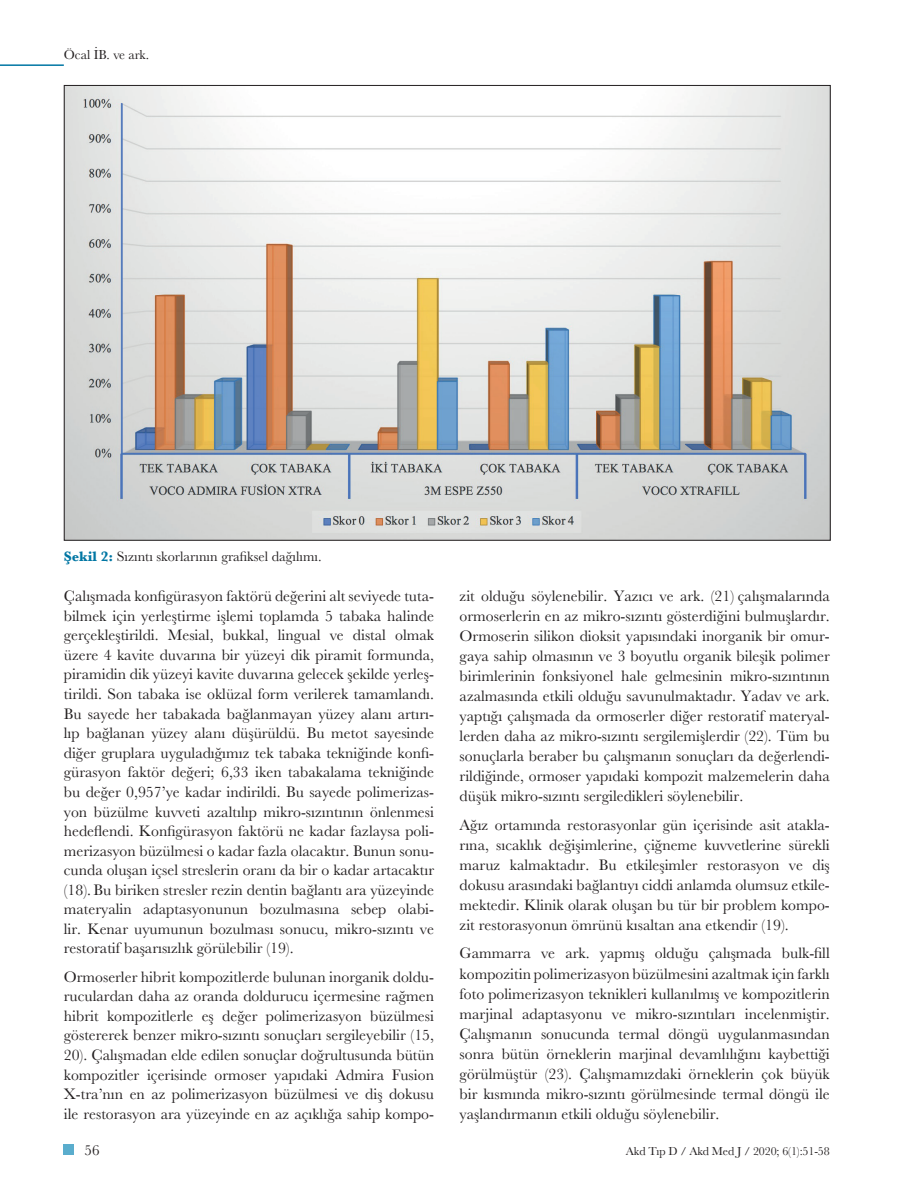
<style>
.page{position:relative;width:915px;height:1191px;background:#fff}
.page>*{position:absolute;margin:0;border:0;box-sizing:border-box;transform-origin:0 0}
.t1{font:15.75px/19.6px "Baskerville";color:#231f20;text-align:justify}
.t2{font:15px "Baskerville";color:#231f20}
.t3{font:14.25px "Baskerville";color:#231f20}
.t4{font:13.5px "Baskerville";color:#231f20}
.t5{font:12px "Baskerville";letter-spacing:-.01em;color:#231f20}
.s1{font-weight:700;color:#0076a3}
</style>
<div class="page">
<div style="left:64px;top:1144px;width:10px;height:10px;background:#5aadcd"></div>
<hr style="left:0;top:64px;width:64px;height:2px;background:#0076a3">
<img style="left:66px;top:87px;width:762px;height:451px">
<p class="t4" style="left:64px;top:46px;width:87px">Öcal İB. ve ark.</p>
<p class="t3" style="left:64px;top:547px;width:259px"><span class="s1">Şekil 2:</span> Sızıntı skorlarının grafiksel dağılımı.</p>
<p class="t1" style="left:64px;top:586px;width:371px">Çalışmada konfigürasyon faktörü değerini alt seviyede tuta&shy;bilmek için yerleştirme işlemi toplamda 5 tabaka halinde gerçekleştirildi. Mesial, bukkal, lingual ve distal olmak üzere 4 kavite duvarına bir yüzeyi dik piramit formunda, piramidin dik yüzeyi kavite duvarına gelecek şekilde yerleş&shy;tirildi. Son tabaka ise oklüzal form verilerek tamamlandı.<br>Bu sayede her tabakada bağlanmayan yüzey alanı artırı&shy;lıp bağlanan yüzey alanı düşürüldü. Bu metot sayesinde diğer gruplara uyguladığımız tek tabaka tekniğinde konfi&shy;gürasyon faktör değeri; 6,33 iken tabakalama tekniğinde bu değer 0,957’ye kadar indirildi. Bu sayede polimerizas&shy;yon büzülme kuvveti azaltılıp mikro-sızıntının önlenmesi hedeflendi. Konfigürasyon faktörü ne kadar fazlaysa poli&shy;merizasyon büzülmesi o kadar fazla olacaktır. Bunun sonu&shy;cunda oluşan içsel streslerin oranı da bir o kadar artacaktır (18).Bu biriken stresler rezin dentin bağlantı ara yüzeyinde materyalin adaptasyonunun bozulmasına sebep olabi&shy;lir. Kenar uyumunun bozulması sonucu, mikro-sızıntı ve restoratif başarısızlık görülebilir (19).</p>
<p class="t1" style="left:64px;top:967px;width:371px">Ormoserler hibrit kompozitlerde bulunan inorganik doldu&shy;ruculardan daha az oranda doldurucu içermesine rağmen hibrit kompozitlerle eş değer polimerizasyon büzülmesi göstererek benzer mikro-sızıntı sonuçları sergileyebilir (15, 20). Çalışmadan elde edilen sonuçlar doğrultusunda bütün kompozitler içerisinde ormoser yapıdaki Admira Fusion X-tra’nın en az polimerizasyon büzülmesi ve diş dokusu ile restorasyon ara yüzeyinde en az açıklığa sahip kompo-</p>
<p class="t2" style="left:84px;top:1140px;width:17px">56</p>
<p class="t1" style="left:459px;top:586px;width:371px;line-height:20.1px">zit olduğu söylenebilir. Yazıcı ve ark. (21) çalışmalarında ormoserlerin en az mikro-sızıntı gösterdiğini bulmuşlardır.<br>Ormoserin silikon dioksit yapısındaki inorganik bir omur&shy;gaya sahip olmasının ve 3 boyutlu organik bileşik polimer birimlerinin fonksiyonel hale gelmesinin mikro-sızıntının azalmasında etkili olduğu savunulmaktadır. Yadav ve ark. yaptığı çalışmada da ormoserler diğer restoratif materyal&shy;lerden daha az mikro-sızıntı sergilemişlerdir (22). Tüm bu sonuçlarla beraber bu çalışmanın sonuçları da değerlendi&shy;rildiğinde, ormoser yapıdaki kompozit malzemelerin daha düşük mikro-sızıntı sergiledikleri söylenebilir.</p>
<p class="t1" style="left:459px;top:815px;width:371px;line-height:20.1px">Ağız ortamında restorasyonlar gün içerisinde asit atakla&shy;rına, sıcaklık değişimlerine, çiğneme kuvvetlerine sürekli maruz kalmaktadır. Bu etkileşimler restorasyon ve diş dokusu arasındaki bağlantıyı ciddi anlamda olumsuz etkile&shy;mektedir. Klinik olarak oluşan bu tür bir problem kompo&shy;zit restorasyonun ömrünü kısaltan ana etkendir (19).</p>
<p class="t1" style="left:459px;top:943px;width:371px;line-height:20.1px">Gammarra ve ark. yapmış olduğu çalışmada bulk-fill kompozitin polimerizasyon büzülmesini azaltmak için farklı foto polimerizasyon teknikleri kullanılmış ve kompozitlerin marjinal adaptasyonu ve mikro-sızıntıları incelenmiştir.<br>Çalışmanın sonucunda termal döngü uygulanmasından sonra bütün örneklerin marjinal devamlılığını kaybettiği görülmüştür (23). Çalışmamızdaki örneklerin çok büyük bir kısmında mikro-sızıntı görülmesinde termal döngü ile yaşlandırmanın etkili olduğu söylenebilir.</p>
<p class="t5" style="left:625px;top:1143px;width:205px">Akd Tıp D / Akd Med J / 2020; 6(1):51-58</p>
</div>
